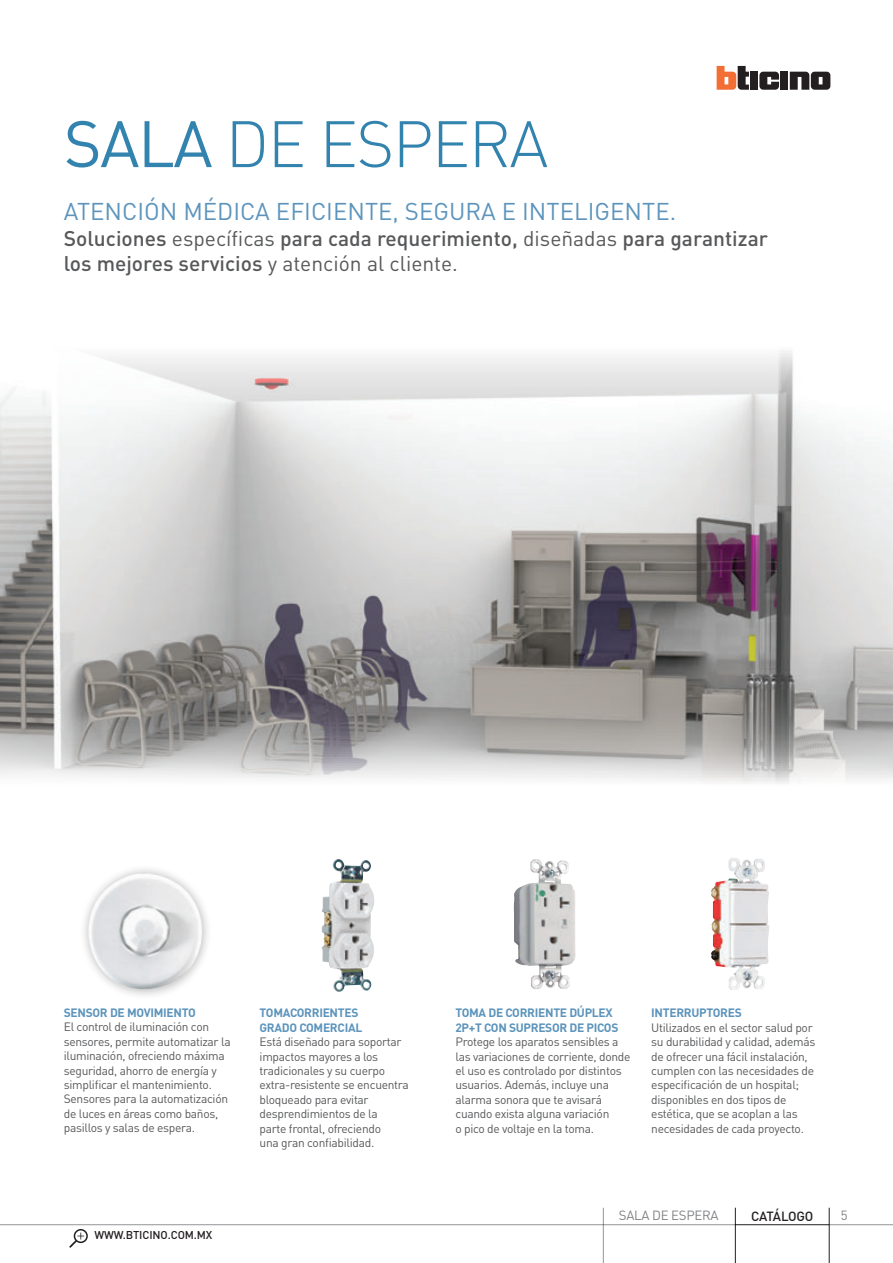
<style>
.page{position:relative;width:893px;height:1263px;background:#fff}
.page>*{position:absolute;margin:0;border:0;box-sizing:border-box;transform-origin:0 0}
.t1{font:300 64.5px "DIN Pro";letter-spacing:-.025em;color:#3383af}
.texto_bullets{font:24px "DIN Pro";color:#5c94bc}
.texto_bullets-2{font:500 21px "DIN Pro";color:#57585a}
.t2{font:13.2px "DIN Pro";letter-spacing:-.02em;color:#808285}
.t3{font:500 13.2px "DIN Pro";letter-spacing:-.02em;color:#231f20}
.texto_bullets-3{font:12px/14.4px "DIN Pro";letter-spacing:-.025em;color:#57585a}
.texto_bullets-4{font:700 12px "DIN Pro";letter-spacing:-.025em;color:#5c94bc}
.t4{font:500 11.25px "DIN Pro";letter-spacing:-.01em;color:#231f20}
.s1{font-weight:400}
</style>
<div class="page">
<img style="left:0;top:351px;width:893px;height:433px">
<img style="left:322px;top:859px;width:19px;height:132px">
<img style="left:711px;top:858px;width:28px;height:109px">
<img style="left:84px;top:869px;width:124px;height:127px">
<img style="left:514px;top:859px;width:62px;height:130px">
<hr style="left:0;top:1224px;width:735px;height:1px;background:#939598">
<hr style="left:829px;top:1224px;width:64px;height:1px;background:#939598">
<hr style="left:735px;top:1208px;width:1px;height:55px;background:#231f20">
<hr style="left:829px;top:1208px;width:1px;height:55px;background:#231f20">
<div style="left:74px;top:1229px;width:14px;height:14px;border:2px solid #231f20;border-radius:50%"></div>
<svg style="left:69px;top:1232px;width:15px;height:16px"></svg>
<hr style="left:735px;top:1224px;width:94px;height:1px;background:#231f20">
<svg style="left:759px;top:72px;width:20px;height:18px"></svg>
<div style="left:780px;top:72px;width:8px;height:18px;background:#231f20"></div>
<div style="left:750px;top:72px;width:8px;height:18px;background:#231f20"></div>
<svg style="left:717px;top:66px;width:32px;height:24px"></svg>
<svg style="left:790px;top:72px;width:40px;height:18px"></svg>
<hr style="left:603px;top:1208px;width:1px;height:55px;background:#939598">
<p class="t1" style="left:64px;top:100px;width:486px"><span class="s1">SALA</span> DE ESPERA</p>
<p class="texto_bullets" style="left:64px;top:195px;width:614px">ATENCIÓN MÉDICA EFICIENTE, SEGURA E INTELIGENTE.</p>
<p class="texto_bullets-2" style="left:64px;top:224px;width:706px">Soluciones <span class="s1">específicas</span> para cada requerimiento, <span class="s1">diseñadas</span> para garantizar</p>
<p class="texto_bullets-2" style="left:64px;top:249px;width:396px">los mejores servicios <span class="s1">y atención al cliente.</span></p>
<p class="texto_bullets-4" style="left:64px;top:1004px;width:134px">SENSOR DE MOVIMIENTO</p>
<p class="texto_bullets-3" style="left:64px;top:1019px;width:168px">El control de iluminación con sensores, permite automatizar la iluminación, ofreciendo máxima</p>
<p class="texto_bullets-3" style="left:64px;top:1062px;width:166px">seguridad, ahorro de energía y simplificar el mantenimiento.<br>Sensores para la automatización de luces en áreas como baños, pasillos y salas de espera.</p>
<p class="texto_bullets-4" style="left:260px;top:1005px;width:100px">TOMACORRIENTES</p>
<p class="texto_bullets-4" style="left:260px;top:1019px;width:104px">GRADO COMERCIAL</p>
<p class="texto_bullets-3" style="left:260px;top:1034px;width:143px">Está diseñado para soportar impactos mayores a los tradicionales y su cuerpo</p>
<p class="texto_bullets-3" style="left:260px;top:1077px;width:151px">extra-resistente se encuentra bloqueado para evitar desprendimientos de la</p>
<p class="texto_bullets-3" style="left:260px;top:1120px;width:123px">parte frontal, ofreciendo</p>
<p class="texto_bullets-3" style="left:260px;top:1135px;width:116px">una gran confiabilidad.</p>
<p class="t4" style="left:94px;top:1227px;width:119px">WWW.BTICINO.COM.MX</p>
<p class="texto_bullets-4" style="left:455px;top:1005px;width:159px">TOMA DE CORRIENTE DÚPLEX</p>
<p class="texto_bullets-4" style="left:455px;top:1019px;width:165px">2P+T CON SUPRESOR DE PICOS</p>
<p class="texto_bullets-3" style="left:455px;top:1034px;width:177px">Protege los aparatos sensibles a las variaciones de corriente, donde el uso es controlado por distintos usuarios. Además, incluye una alarma sonora que te avisará cuando exista alguna variación</p>
<p class="texto_bullets-3" style="left:455px;top:1120px;width:140px">o pico de voltaje en la toma.</p>
<p class="texto_bullets-4" style="left:651px;top:1005px;width:92px">INTERRUPTORES</p>
<p class="texto_bullets-3" style="left:651px;top:1020px;width:163px">Utilizados en el sector salud por</p>
<p class="texto_bullets-3" style="left:651px;top:1034px;width:166px">su durabilidad y calidad, además</p>
<p class="texto_bullets-3" style="left:651px;top:1048px;width:158px">de ofrecer una fácil instalación,</p>
<p class="texto_bullets-3" style="left:651px;top:1063px;width:164px">cumplen con las necesidades de</p>
<p class="texto_bullets-3" style="left:651px;top:1077px;width:149px">especificación de un hospital;</p>
<p class="texto_bullets-3" style="left:651px;top:1092px;width:137px">disponibles en dos tipos de</p>
<p class="texto_bullets-3" style="left:651px;top:1106px;width:148px">estética, que se acoplan a las</p>
<p class="texto_bullets-3" style="left:651px;top:1120px;width:154px">necesidades de cada proyecto.</p>
<p class="t2" style="left:619px;top:1207px;width:101px">SALA DE ESPERA</p>
<p class="t3" style="left:751px;top:1207px;width:64px">CATÁLOGO</p>
<p class="t2" style="left:841px;top:1207px;width:8px">5</p>
</div>
